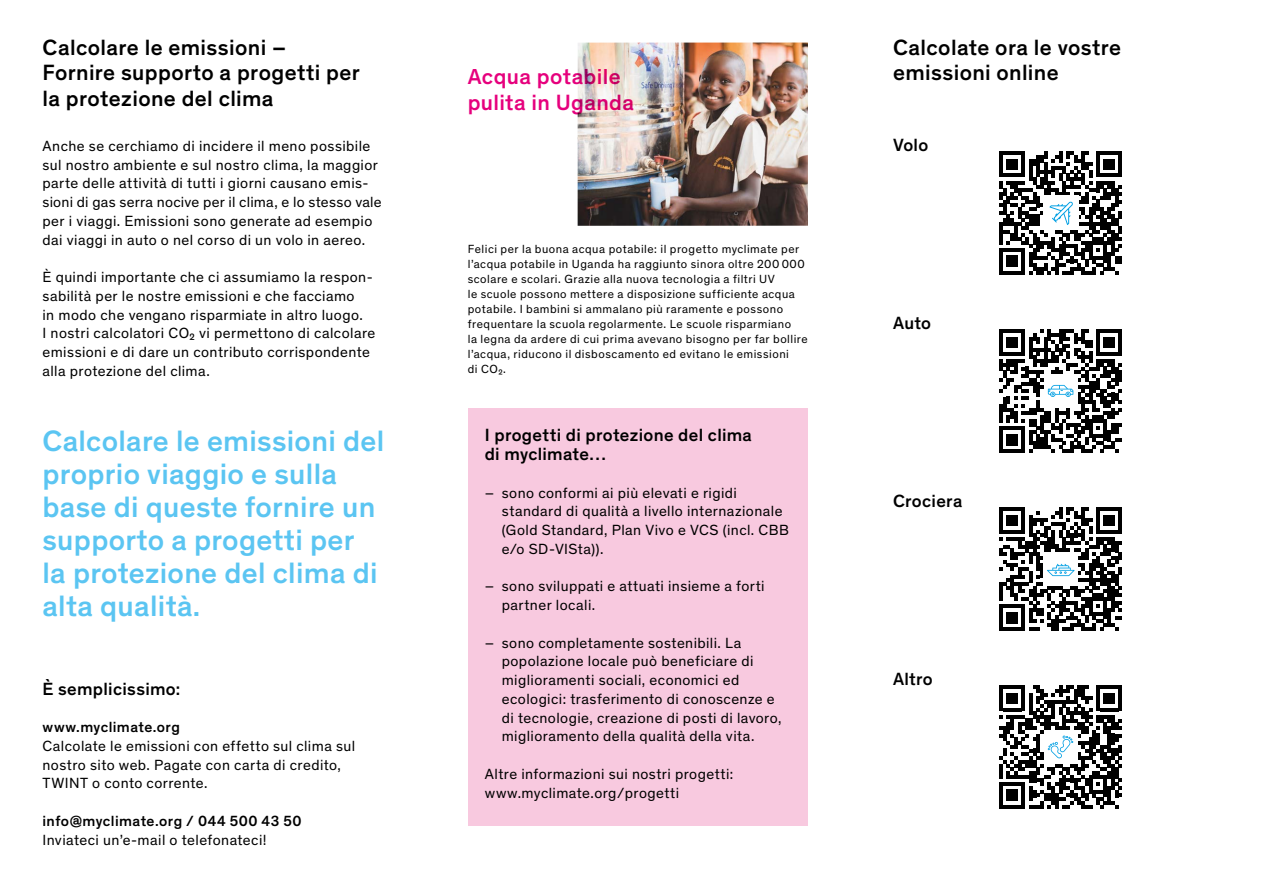
<style>
.page{position:relative;width:1263px;height:893px;background:#fff}
.page>*{position:absolute;margin:0;border:0;box-sizing:border-box;transform-origin:0 0}
.t1{font:500 30px/33px "Theinhardt";letter-spacing:.01em;color:#5bc5f2}
.t2{font:500 22.5px/25.5px "Theinhardt";letter-spacing:.015em;color:#000}
.t3{font:500 22.5px/25.5px "Theinhardt";letter-spacing:.015em;color:#e6007d}
.t4{font:500 18px/18.8px "Theinhardt";letter-spacing:.015em;color:#000}
.t5{font:15px/18.8px "Theinhardt";letter-spacing:.03em;color:#000}
.t6{font:500 15px "Theinhardt";letter-spacing:.03em;color:#000}
.t7{font:12px/15px "Theinhardt";letter-spacing:.04em;color:#000}
</style>
<div class="page">
<img style="left:578px;top:43px;width:230px;height:183px">
<div style="left:468px;top:408px;width:340px;height:418px;background:#f8c9df"></div>
<svg style="left:999px;top:507px;width:123px;height:124px"></svg>
<svg style="left:999px;top:151px;width:123px;height:123px"></svg>
<svg style="left:999px;top:685px;width:123px;height:123px"></svg>
<svg style="left:999px;top:329px;width:123px;height:124px"></svg>
<h2 class="t2" style="left:43px;top:33px;width:319px">Calcolare le emissioni –<br>Fornire supporto a progetti per la protezione del clima</h2>
<p class="t5" style="left:43px;top:136px;width:341px">Anche se cerchiamo di incidere il meno possibile sul nostro ambiente e sul nostro clima, la maggior parte delle attività di tutti i giorni causano emis&shy;sioni di gas serra nocive per il clima, e lo stesso vale per i viaggi. Emissioni sono generate ad esempio dai viaggi in auto o nel corso di un volo in aereo.</p>
<p class="t5" style="left:43px;top:267px;width:334px">È quindi importante che ci assumiamo la respon&shy;sabilità per le nostre emissioni e che facciamo<br>in modo che vengano risparmiate in altro luogo.<br>I nostri calcolatori CO2 vi permettono di calcolare emissioni e di dare un contributo corrispondente alla protezione del clima.</p>
<h1 class="t1" style="left:43px;top:422px;width:343px">Calcolare le emissioni del proprio viaggio e sulla base di queste fornire un supporto a progetti per la protezione del clima di alta qualità.</h1>
<p class="t4" style="left:43px;top:678px;width:139px">È semplicissimo:</p>
<p class="t6" style="left:43px;top:716px;width:139px">www.myclimate.org</p>
<p class="t5" style="left:43px;top:736px;width:314px">Calcolate le emissioni con effetto sul clima sul nostro sito web. Pagate con carta di credito,<br>TWINT o conto corrente.</p>
<p class="t6" style="left:43px;top:810px;width:260px">info@myclimate.org / 044 500 43 50</p>
<p class="t5" style="left:43px;top:829px;width:226px">Inviateci un’e-mail o telefonateci!</p>
<h2 class="t3" style="left:468px;top:62px;width:168px">Acqua potabile pulita in Uganda</h2>
<p class="t7" style="left:468px;top:241px;width:341px">Felici per la buona acqua potabile: il progetto myclimate per l’acqua potabile in Uganda ha raggiunto sinora oltre 200 000 scolare e scolari. Grazie alla nuova tecnologia a filtri UV<br>le scuole possono mettere a disposizione sufficiente acqua potabile. I bambini si ammalano più raramente e possono frequentare la scuola regolarmente. Le scuole risparmiano<br>la legna da ardere di cui prima avevano bisogno per far bollire l’acqua, riducono il disboscamento ed evitano le emissioni<br>di CO₂.</p>
<p class="t4" style="left:485px;top:425px;width:269px">I progetti di protezione del clima di myclimate…</p>
<p class="t5" style="left:502px;top:483px;width:289px;text-indent:-17px">– sono conformi ai più elevati e rigidi standard di qualità a livello internazionale (Gold Standard, Plan Vivo e VCS (incl. CBB e/o SD-VISta)).</p>
<p class="t5" style="left:502px;top:576px;width:264px;text-indent:-17px">– sono sviluppati e attuati insieme a forti partner locali.</p>
<p class="t5" style="left:502px;top:633px;width:281px;text-indent:-17px">– sono completamente sostenibili. La popolazione locale può beneficiare di miglioramenti sociali, economici ed ecologici: trasferimento di conoscenze e di tecnologie, creazione di posti di lavoro, miglioramento della qualità della vita.</p>
<p class="t5" style="left:485px;top:764px;width:250px">Altre informazioni sui nostri progetti: www.myclimate.org/progetti</p>
<h2 class="t2" style="left:893px;top:33px;width:230px">Calcolate ora le vostre emissioni online</h2>
<p class="t4" style="left:893px;top:134px;width:37px">Volo</p>
<p class="t4" style="left:893px;top:312px;width:40px">Auto</p>
<p class="t4" style="left:893px;top:490px;width:71px">Crociera</p>
<p class="t4" style="left:893px;top:668px;width:41px">Altro</p>
</div>
